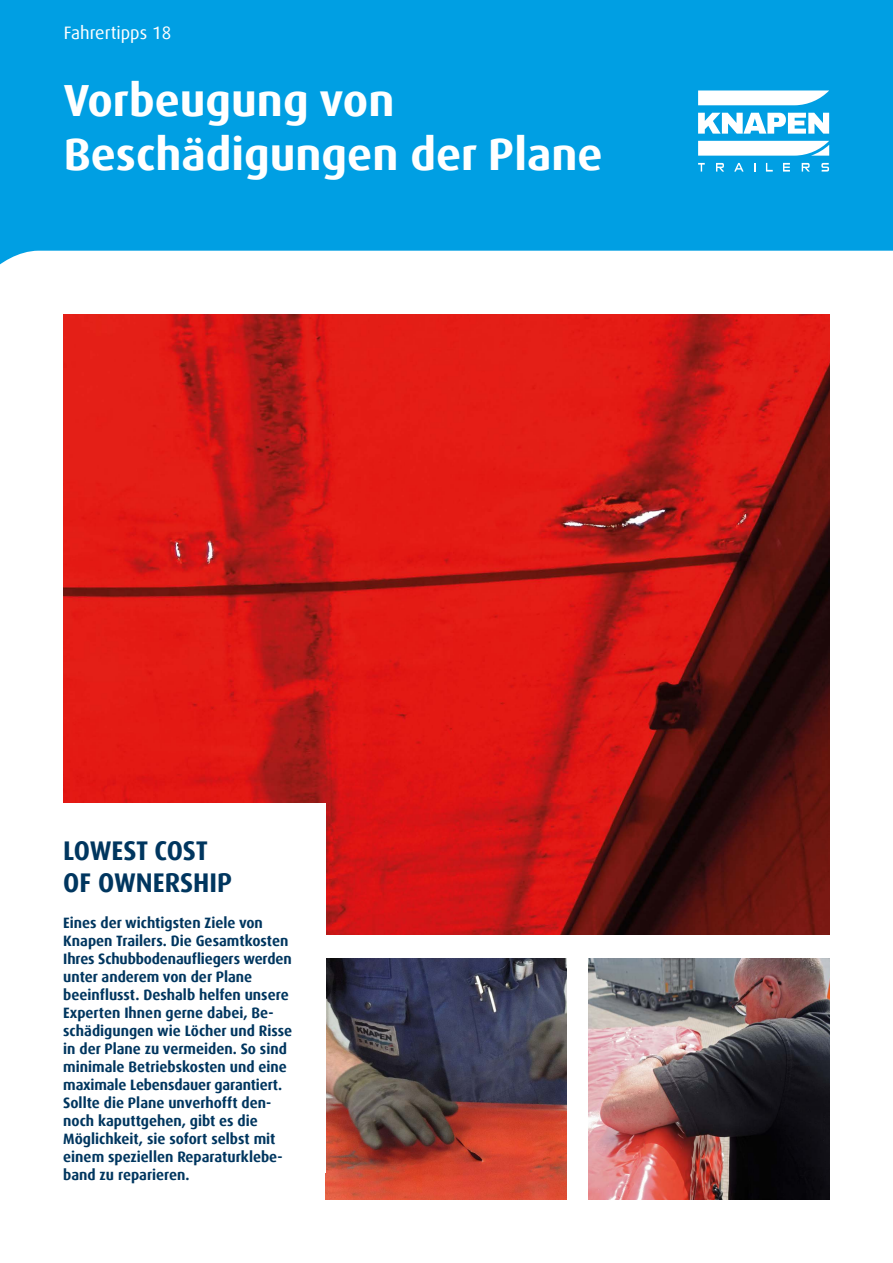
<style>
.page{position:relative;width:893px;height:1263px;background:#fff}
.page>*{position:absolute;margin:0;border:0;box-sizing:border-box;transform-origin:0 0}
.t1{font:700 45px/54px "Dax Offc Pro";color:#fff}
.t2{font:700 27px/32.4px "Dax Offc Pro";color:#00365f;scale:.96 1}
.t3{font:18px "Dax Offc Pro";color:#fff}
.t4{font:700 15px/18px "Dax Offc Pro";color:#00365f;scale:.96 1}
</style>
<div class="page">
<img style="left:63px;top:315px;width:766px;height:620px">
<img style="left:326px;top:958px;width:241px;height:241px">
<img style="left:588px;top:958px;width:241px;height:241px">
<div style="left:0;top:0;width:893px;height:265px;background:#009fe3"></div>
<svg style="left:698px;top:90px;width:131px;height:15px"></svg>
<svg style="left:698px;top:141px;width:131px;height:15px"></svg>
<svg style="left:698px;top:113px;width:131px;height:21px"></svg>
<svg style="left:698px;top:163px;width:7px;height:9px"></svg>
<svg style="left:734px;top:163px;width:10px;height:9px"></svg>
<svg style="left:766px;top:163px;width:7px;height:9px"></svg>
<svg style="left:783px;top:163px;width:7px;height:9px"></svg>
<svg style="left:802px;top:163px;width:8px;height:9px"></svg>
<svg style="left:821px;top:163px;width:8px;height:9px"></svg>
<svg style="left:716px;top:163px;width:8px;height:9px"></svg>
<div style="left:42px;top:804px;width:284px;height:369px;background:#fff"></div>
<p class="t3" style="left:64px;top:21px;width:109px">Fahrertipps 18</p>
<h1 class="t1" style="left:64px;top:74px;width:540px">Vorbeugung von<br>Beschädigungen der Plane</h1>
<h2 class="t2" style="left:63px;top:834px;width:177px">LOWEST COST<br>OF OWNERSHIP</h2>
<p class="t4" style="left:63px;top:914px;width:240px">Eines der wichtigsten Ziele von<br>Knapen Trailers. Die Gesamtkosten<br>Ihres Schubbodenaufliegers werden unter anderem von der Plane beeinflusst. Deshalb helfen unsere<br>Experten Ihnen gerne dabei, Be&shy;schädigungen wie Löcher und Risse in der Plane zu vermeiden. So sind minimale Betriebskosten und eine maximale Lebensdauer garantiert.<br>Sollte die Plane unverhofft den&shy;noch kaputtgehen, gibt es die<br>Möglichkeit, sie sofort selbst mit einem speziellen Reparaturklebe&shy;band zu reparieren.</p>
</div>
